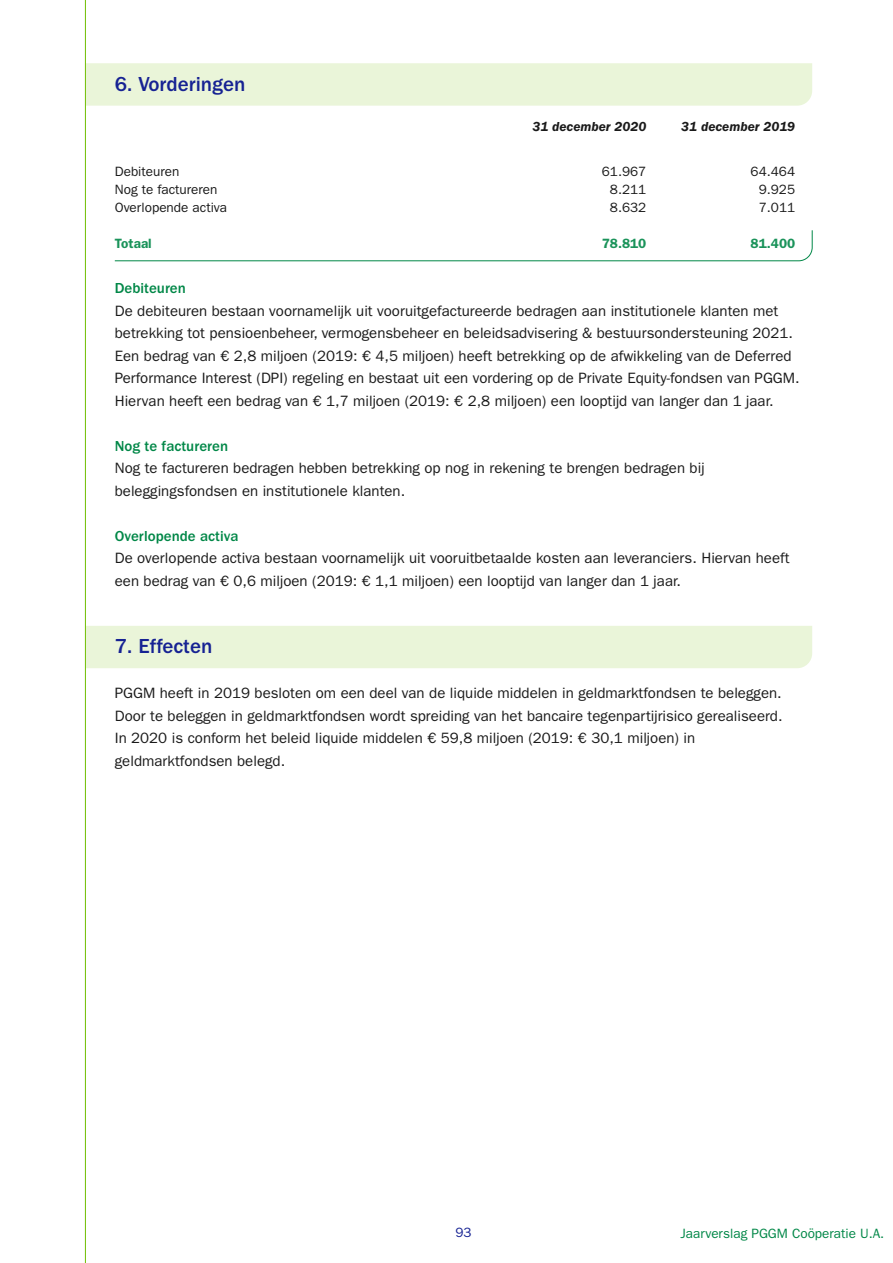
<style>
.page{position:relative;width:893px;height:1263px;background:#fff}
.page>*{position:absolute;margin:0;border:0;box-sizing:border-box;transform-origin:0 0}
.t1{font:500 21px "ITC Franklin Gothic Std";color:#162293}
.t2{font:15px/22.5px "ITC Franklin Gothic Std";color:#1a1a1a}
.t3{font:500 15px "ITC Franklin Gothic Std";color:#008747}
.t4{font:13.5px "ITC Franklin Gothic Std";color:#1a1a1a}
.t5{font:13.5px "ITC Franklin Gothic Std";color:#008747}
.t6{font:italic 600 13.5px "ITC Franklin Gothic Std";color:#1a1a1a}
.t7{font:600 13.5px "ITC Franklin Gothic Std";color:#1a935a}
.t8{font:13.5px "ITC Franklin Gothic Std";color:#162293}
</style>
<div class="page">
<div style="left:86px;top:63px;width:726px;height:43px;background:#eaf5d9"></div>
<svg style="left:114px;top:230px;width:699px;height:32px"></svg>
<div style="left:86px;top:626px;width:726px;height:42px;background:#eaf5d9"></div>
<hr style="left:85px;top:0;width:1px;height:1263px;background:#70bf02">
<h1 class="t1" style="left:115px;top:72px;width:132px">6. Vorderingen</h1>
<p class="t6" style="left:532px;top:119px;width:115px">31 december 2020</p>
<p class="t6" style="left:681px;top:119px;width:115px">31 december 2019</p>
<p class="t4" style="left:115px;top:164px;width:66px">Debiteuren</p>
<p class="t4" style="left:602px;top:164px;width:46px">61.967</p>
<p class="t4" style="left:751px;top:164px;width:46px">64.464</p>
<p class="t4" style="left:115px;top:182px;width:104px">Nog te factureren</p>
<p class="t4" style="left:610px;top:182px;width:38px">8.211</p>
<p class="t4" style="left:759px;top:182px;width:38px">9.925</p>
<p class="t4" style="left:115px;top:200px;width:114px">Overlopende activa</p>
<p class="t4" style="left:610px;top:200px;width:38px">8.632</p>
<p class="t4" style="left:759px;top:200px;width:38px">7.011</p>
<p class="t7" style="left:115px;top:235px;width:38px">Totaal</p>
<p class="t7" style="left:602px;top:235px;width:46px">78.810</p>
<p class="t7" style="left:751px;top:235px;width:46px">81.400</p>
<p class="t3" style="left:115px;top:280px;width:73px">Debiteuren</p>
<p class="t2" style="left:115px;top:299px;width:686px">De debiteuren bestaan voornamelijk uit vooruitgefactureerde bedragen aan institutionele klanten met betrekking tot pensioenbeheer, vermogensbeheer en beleidsadvisering &amp; bestuursondersteuning 2021.<br>Een bedrag van € 2,8 miljoen (2019: € 4,5 miljoen) heeft betrekking op de afwikkeling van de Deferred Performance Interest (DPI) regeling en bestaat uit een vordering op de Private Equity-fondsen van PGGM.<br>Hiervan heeft een bedrag van € 1,7 miljoen (2019: € 2,8 miljoen) een looptijd van langer dan 1 jaar.</p>
<p class="t3" style="left:115px;top:437px;width:115px">Nog te factureren</p>
<p class="t2" style="left:115px;top:457px;width:591px">Nog te factureren bedragen hebben betrekking op nog in rekening te brengen bedragen bij beleggingsfondsen en institutionele klanten.</p>
<p class="t3" style="left:115px;top:527px;width:125px">Overlopende activa</p>
<p class="t2" style="left:115px;top:547px;width:676px">De overlopende activa bestaan voornamelijk uit vooruitbetaalde kosten aan leveranciers. Hiervan heeft een bedrag van € 0,6 miljoen (2019: € 1,1 miljoen) een looptijd van langer dan 1 jaar.</p>
<h1 class="t1" style="left:115px;top:634px;width:99px">7. Effecten</h1>
<p class="t2" style="left:115px;top:682px;width:669px">PGGM heeft in 2019 besloten om een deel van de liquide middelen in geldmarktfondsen te beleggen.<br>Door te beleggen in geldmarktfondsen wordt spreiding van het bancaire tegenpartijrisico gerealiseerd.<br>In 2020 is conform het beleid liquide middelen € 59,8 miljoen (2019: € 30,1 miljoen) in geldmarktfondsen belegd.</p>
<p class="t8" style="left:455px;top:1225px;width:18px">93</p>
<p class="t5" style="left:680px;top:1225px;width:205px">Jaarverslag PGGM Coöperatie U.A.</p>
</div>
